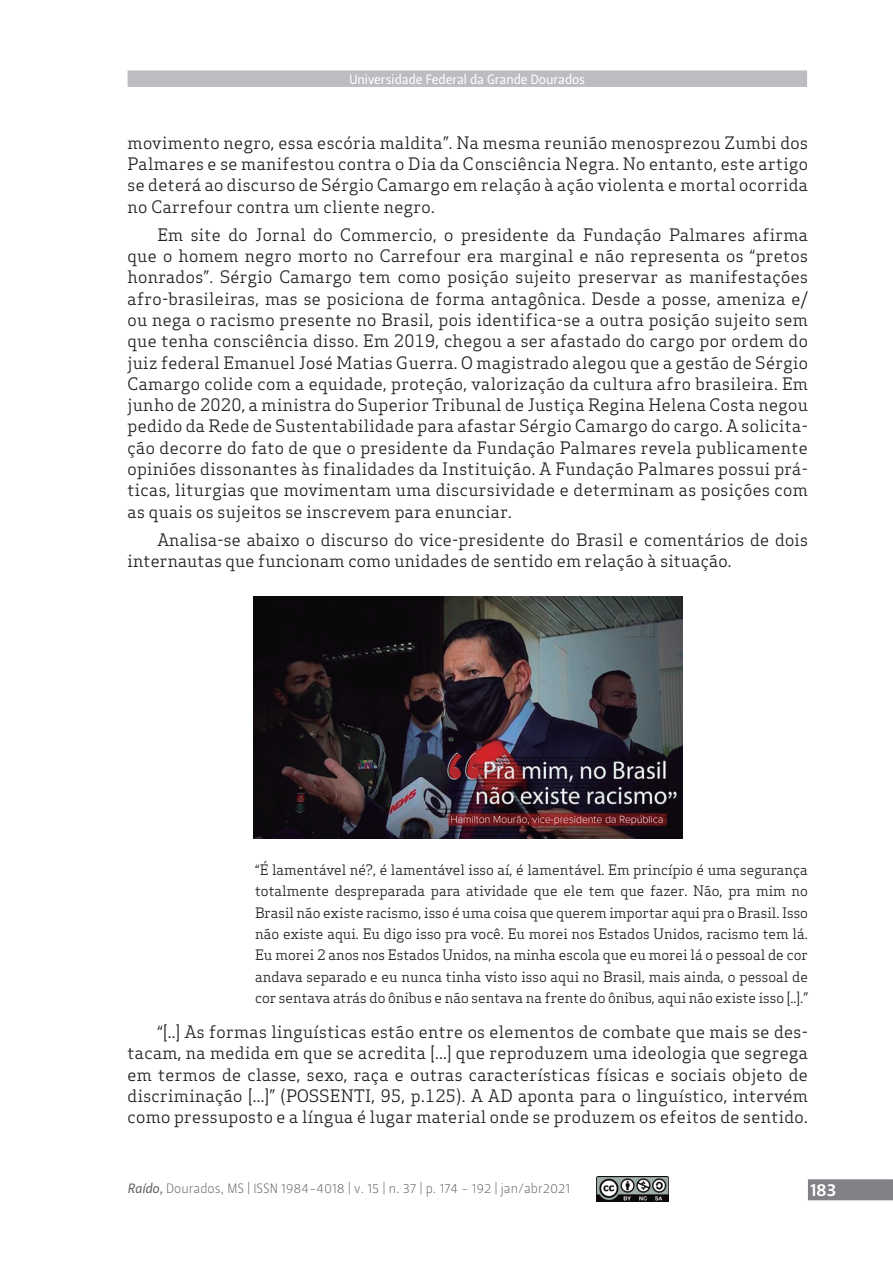
<style>
.page{position:relative;width:893px;height:1263px;background:#fff}
.page>*{position:absolute;margin:0;border:0;box-sizing:border-box;transform-origin:0 0}
.t1{font:18px "Leitura Sans Grot 3";color:#fff}
.t2{font:16.8px/21.3px "Apex Serif";letter-spacing:.02em;color:#231f20;text-align:justify}
.t3{font:14.1px/21.3px "Apex Serif";color:#231f20;text-align:justify}
.t4{font:13.5px "Leitura Sans Grot 1";color:#636366}
.t5{font:13.5px "Leitura Sans Grot 2";color:#fff}
.s1{font-family:"Leitura Sans Italic 2"}
</style>
<div class="page">
<div style="left:128px;top:70px;width:679px;height:17px;background:#bcbdc0"></div>
<svg style="left:808px;top:1179px;width:85px;height:21px"></svg>
<div style="left:810px;top:1184px;width:25px;height:12px;background:#808285"></div>
<img style="left:597px;top:1177px;width:72px;height:25px">
<img style="left:253px;top:597px;width:429px;height:242px">
<p class="t5" style="left:349px;top:71px;width:237px">Universidade Federal da Grande Dourados</p>
<p class="t2" style="left:128px;top:132px;width:682px">movimento negro, essa escória maldita”. Na mesma reunião menosprezou Zumbi dos Palmares e se manifestou contra o Dia da Consciência Negra. No entanto, este artigo se deterá ao discurso de Sérgio Camargo em relação à ação violenta e mortal ocorrida no Carrefour contra um cliente negro.</p>
<p class="t2" style="left:128px;top:224px;width:682px;text-indent:30px">Em site do Jornal do Commercio, o presidente da Fundação Palmares afirma que o homem negro morto no Carrefour era marginal e não representa os “pretos honrados”. Sérgio Camargo tem como posição sujeito preservar as manifestações afro-brasileiras, mas se posiciona de forma antagônica. Desde a posse, ameniza e/ ou nega o racismo presente no Brasil, pois identifica-se a outra posição sujeito sem que tenha consciência disso. Em 2019, chegou a ser afastado do cargo por ordem do juiz federal Emanuel José Matias Guerra. O magistrado alegou que a gestão de Sérgio Camargo colide com a equidade, proteção, valorização da cultura afro brasileira. Em junho de 2020, a ministra do Superior Tribunal de Justiça Regina Helena Costa negou pedido da Rede de Sustentabilidade para afastar Sérgio Camargo do cargo. A solicita&shy;ção decorre do fato de que o presidente da Fundação Palmares revela publicamente opiniões dissonantes às finalidades da Instituição. A Fundação Palmares possui prá&shy;ticas, liturgias que movimentam uma discursividade e determinam as posições com as quais os sujeitos se inscrevem para enunciar.</p>
<p class="t2" style="left:128px;top:529px;width:682px;text-indent:30px">Analisa-se abaixo o discurso do vice-presidente do Brasil e comentários de dois internautas que funcionam como unidades de sentido em relação à situação.</p>
<p class="t3" style="left:255px;top:859px;width:554px">“É lamentável né?, é lamentável isso aí, é lamentável. Em princípio é uma segurança totalmente despreparada para atividade que ele tem que fazer. Não, pra mim no Brasil não existe racismo, isso é uma coisa que querem importar aqui pra o Brasil. Isso não existe aqui. Eu digo isso pra você. Eu morei nos Estados Unidos, racismo tem lá.<br>Eu morei 2 anos nos Estados Unidos, na minha escola que eu morei lá o pessoal de cor andava separado e eu nunca tinha visto isso aqui no Brasil, mais ainda, o pessoal de cor sentava atrás do ônibus e não sentava na frente do ônibus, aqui não existe isso [..].”</p>
<p class="t2" style="left:128px;top:1021px;width:682px;text-indent:30px">“[..] As formas linguísticas estão entre os elementos de combate que mais se des&shy;tacam, na medida em que se acredita [...] que reproduzem uma ideologia que segrega em termos de classe, sexo, raça e outras características físicas e sociais objeto de discriminação [...]” (POSSENTI, 95, p.125). A AD aponta para o linguístico, intervém como pressuposto e a língua é lugar material onde se produzem os efeitos de sentido.</p>
<p class="t4" style="left:128px;top:1180px;width:444px"><span class="s1">Raído,</span> Dourados, MS | ISSN 1984-4018 | v. 15 | n. 37 | p. 174 - 192 | jan/abr2021</p>
<p class="t1" style="left:810px;top:1179px;width:28px">183</p>
</div>
